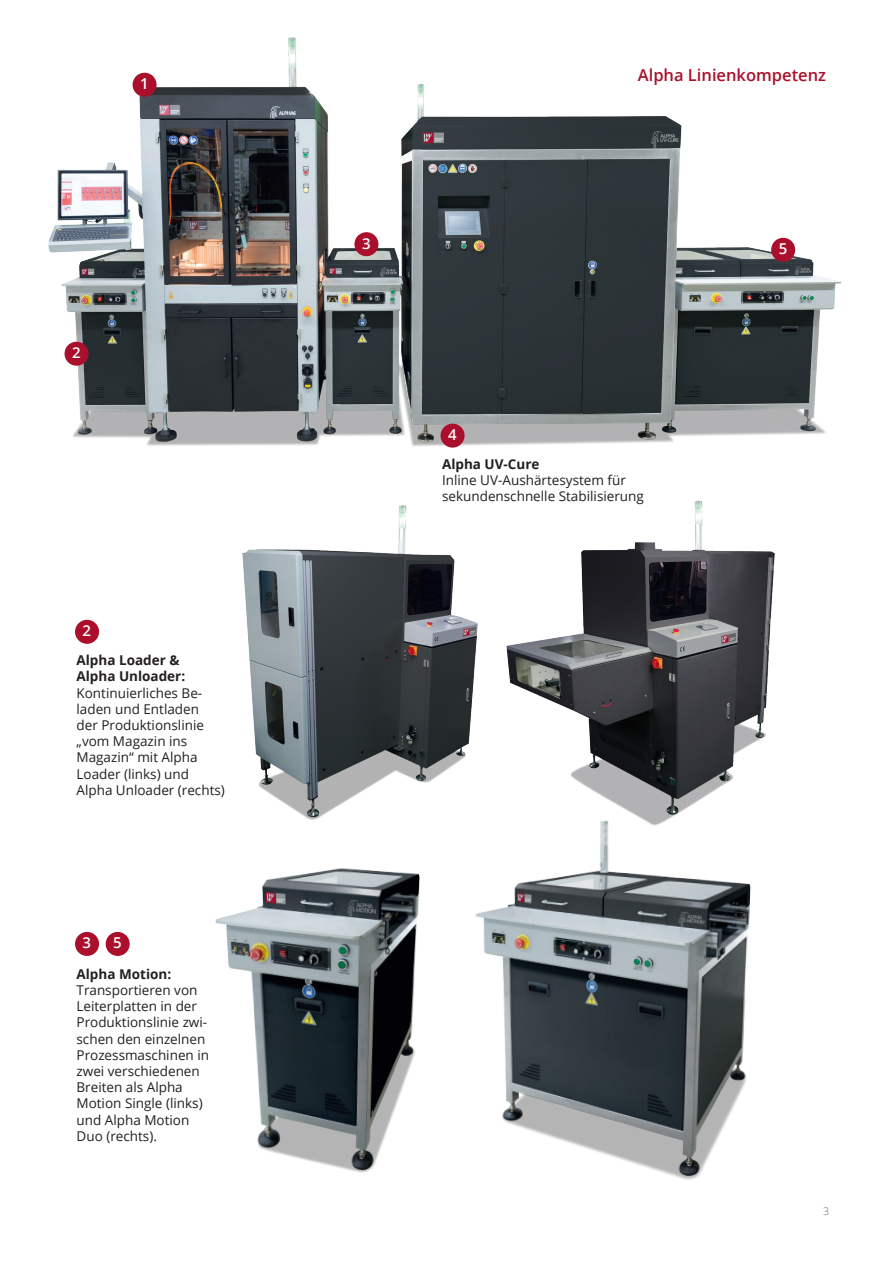
<style>
.page{position:relative;width:893px;height:1263px;background:#fff}
.page>*{position:absolute;margin:0;border:0;box-sizing:border-box;transform-origin:0 0}
.body{font:600 16.5px "Open Sans";color:#aa0f2b}
.t1{font:600 15px "Open Sans";color:#fff}
.body-2{font:13.5px/16.2px "Open Sans";color:#231f20}
.body-3{font:700 13.5px/16.2px "Open Sans";color:#231f20}
.t2{font:300 10.5px "Open Sans";color:#69696c}
</style>
<div class="page">
<img style="left:506px;top:501px;width:269px;height:312px">
<img style="left:48px;top:37px;width:793px;height:411px">
<img style="left:215px;top:868px;width:188px;height:305px">
<img style="left:403px;top:813px;width:348px;height:367px">
<img style="left:242px;top:505px;width:243px;height:326px">
<div style="left:355px;top:233px;width:23px;height:22px;background:#aa0f2b;border-radius:50%"></div>
<div style="left:354px;top:232px;width:24px;height:24px;border:2px solid #aa0f2b;border-radius:50%"></div>
<div style="left:441px;top:424px;width:23px;height:23px;background:#aa0f2b;border-radius:50%"></div>
<div style="left:441px;top:424px;width:24px;height:24px;border:2px solid #aa0f2b;border-radius:50%"></div>
<div style="left:133px;top:73px;width:23px;height:23px;background:#aa0f2b;border-radius:50%"></div>
<div style="left:133px;top:73px;width:24px;height:24px;border:2px solid #aa0f2b;border-radius:50%"></div>
<div style="left:65px;top:342px;width:23px;height:23px;background:#aa0f2b;border-radius:50%"></div>
<div style="left:65px;top:342px;width:24px;height:24px;border:2px solid #aa0f2b;border-radius:50%"></div>
<div style="left:772px;top:239px;width:22px;height:22px;background:#aa0f2b;border-radius:50%"></div>
<div style="left:771px;top:238px;width:24px;height:24px;border:2px solid #aa0f2b;border-radius:50%"></div>
<div style="left:76px;top:620px;width:22px;height:23px;background:#aa0f2b;border-radius:50%"></div>
<div style="left:75px;top:620px;width:24px;height:24px;border:2px solid #aa0f2b;border-radius:50%"></div>
<div style="left:76px;top:933px;width:22px;height:22px;background:#aa0f2b;border-radius:50%"></div>
<div style="left:75px;top:932px;width:24px;height:24px;border:2px solid #aa0f2b;border-radius:50%"></div>
<div style="left:106px;top:933px;width:23px;height:22px;background:#aa0f2b;border-radius:50%"></div>
<div style="left:106px;top:932px;width:24px;height:24px;border:2px solid #aa0f2b;border-radius:50%"></div>
<p class="t1" style="left:140px;top:73px;width:10px">1</p>
<p class="t1" style="left:72px;top:342px;width:10px">2</p>
<p class="t1" style="left:83px;top:620px;width:10px">2</p>
<p class="body-3" style="left:77px;top:652px;width:110px">Alpha Loader &amp;<br>Alpha Unloader:</p>
<p class="body-2" style="left:77px;top:684px;width:150px">Kontinuierliches Be&shy;laden und Entladen<br>der Produktionslinie „vom Magazin ins<br>Magazin“ mit Alpha<br>Loader (links) und<br>Alpha Unloader (rechts)</p>
<p class="t1" style="left:83px;top:932px;width:10px">3</p>
<p class="t1" style="left:113px;top:932px;width:10px">5</p>
<p class="body-3" style="left:77px;top:965px;width:96px">Alpha Motion:</p>
<p class="body-2" style="left:77px;top:982px;width:134px">Transportieren von<br>Leiterplatten in der<br>Produktionslinie zwi&shy;schen den einzelnen<br>Prozessmaschinen in</p>
<p class="body-2" style="left:77px;top:1063px;width:125px">zwei verschiedenen</p>
<p class="body-2" style="left:77px;top:1079px;width:128px">Breiten als Alpha<br>Motion Single (links) und Alpha Motion<br>Duo (rechts).</p>
<p class="t1" style="left:362px;top:233px;width:10px">3</p>
<p class="body" style="left:638px;top:63px;width:190px">Alpha Linienkompetenz</p>
<p class="t1" style="left:448px;top:424px;width:10px">4</p>
<p class="body-3" style="left:442px;top:455px;width:99px">Alpha UV-Cure</p>
<p class="body-2" style="left:442px;top:472px;width:185px">Inline UV-Aushärtesystem für</p>
<p class="body-2" style="left:442px;top:488px;width:203px">sekundenschnelle Stabilisierung</p>
<p class="t1" style="left:779px;top:238px;width:10px">5</p>
<p class="t2" style="left:823px;top:1203px;width:7px">3</p>
</div>
